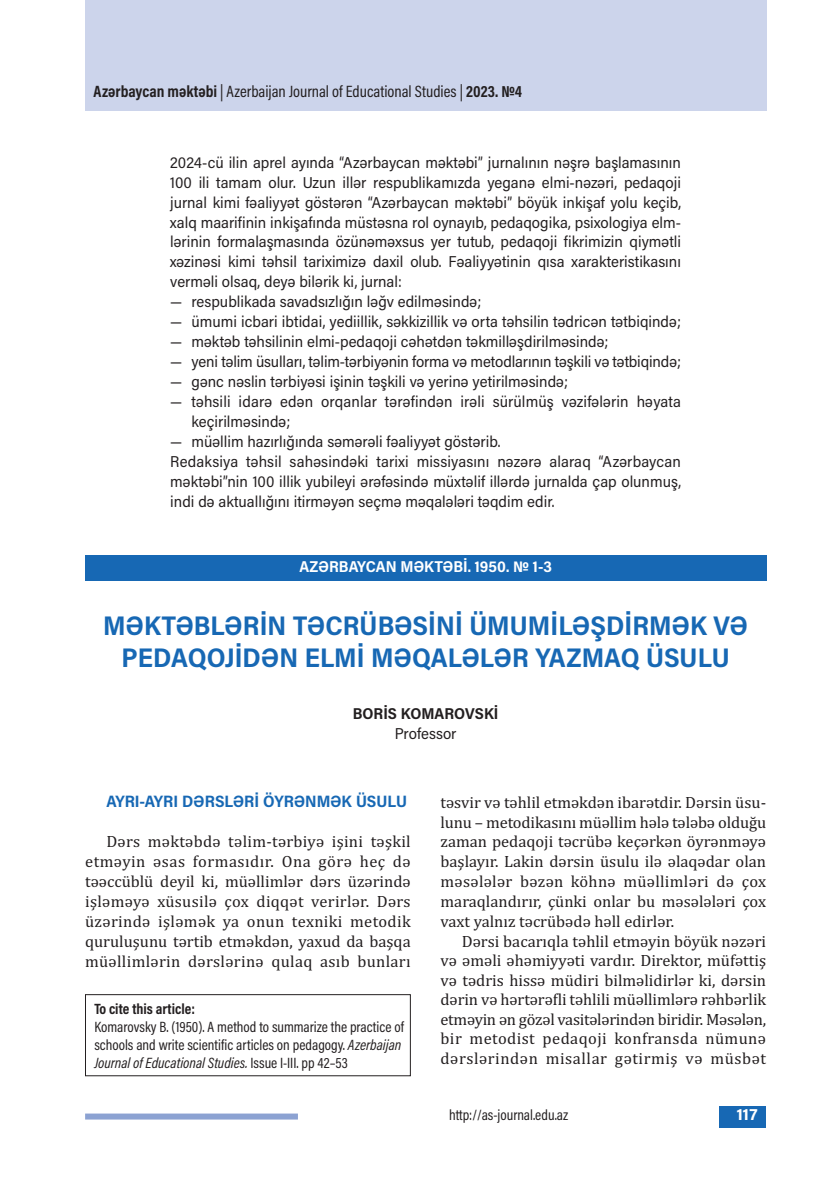
<style>
.page{position:relative;width:830px;height:1191px;background:#fff}
.page>*{position:absolute;margin:0;border:0;box-sizing:border-box;transform-origin:0 0}
.t1{font:700 27px/32.4px "Acumin Pro Semi Cond";color:#1768b4;text-align:center}
.t2{font:16.5px/20px "Cambria";letter-spacing:.02em;color:#231f20;text-align:justify}
.t3{font:16.5px "Acumin Pro Cond";color:#231f20}
.t4{font:700 16.5px "Acumin Pro Semi Cond";color:#1768b4}
.t5{font:700 16.5px "Acumin Pro";color:#fff}
.t6{font:15.75px/20px "Acumin Pro Semi Cond";color:#231f20}
.t7{font:700 15.75px "Acumin Pro Semi Cond";color:#fff}
.t8{font:700 15.75px "Acumin Pro Semi Cond";color:#231f20}
.t9{font:15px/18px "Acumin Pro Cond";color:#231f20}
.t10{font:700 15px "Acumin Pro Cond";color:#231f20}
.s1{font-weight:700}
.s2{font-style:italic}
</style>
<div class="page">
<div style="left:85px;top:0;width:680px;height:111px;background:#ccd4eb"></div>
<div style="left:719px;top:1106px;width:46px;height:21px;background:#1768b4"></div>
<div style="left:85px;top:1113px;width:213px;height:6px;background:#8ca2d2"></div>
<div style="left:85px;top:555px;width:680px;height:26px;background:#1768b4"></div>
<div style="left:85px;top:994px;width:325px;height:82px;border:1px solid #231f20"></div>
<p class="t3" style="left:94px;top:85px;width:430px"><span class="s1">Azərbaycan məktəbi</span> | Azerbaijan Journal of Educational Studies | <span class="s1">2023. №4</span></p>
<p class="t6" style="left:170px;top:153px;width:512px;text-align:justify">2024-cü ilin aprel ayında “Azərbaycan məktəbi” jurnalının nəşrə başlamasının 100 ili tamam olur. Uzun illər respublikamızda yeganə elmi-nəzəri, pedaqoji jurnal kimi fəaliyyət göstərən “Azərbaycan məktəbi” böyük inkişaf yolu keçib, xalq maarifinin inkişafında müstəsna rol oynayıb, pedaqogika, psixologiya elm&shy;lərinin formalaşmasında özünəməxsus yer tutub, pedaqoji fikrimizin qiymətli xəzinəsi kimi təhsil tariximizə daxil olub. Fəaliyyətinin qısa xarakteristikasını verməli olsaq, deyə bilərik ki, jurnal:</p>
<p class="t6" style="left:170px;top:293px;width:312px">— respublikada savadsızlığın ləğv edilməsində;</p>
<p class="t6" style="left:170px;top:313px;width:512px">— ümumi icbari ibtidai, yediillik, səkkizillik və orta təhsilin tədricən tətbiqində;</p>
<p class="t6" style="left:170px;top:333px;width:439px">— məktəb təhsilinin elmi-pedaqoji cəhətdən təkmilləşdirilməsində;</p>
<p class="t6" style="left:170px;top:353px;width:512px">— yeni təlim üsulları, təlim-tərbiyənin forma və metodlarının təşkili və tətbiqində;</p>
<p class="t6" style="left:170px;top:373px;width:399px">— gənc nəslin tərbiyəsi işinin təşkili və yerinə yetirilməsində;</p>
<p class="t6" style="left:191px;top:393px;width:490px;text-indent:-21px">— təhsili idarə edən orqanlar tərəfindən irəli sürülmüş vəzifələrin həyata keçirilməsində;</p>
<p class="t6" style="left:170px;top:433px;width:512px">— müəllim hazırlığında səmərəli fəaliyyət göstərib.<br>Redaksiya təhsil sahəsindəki tarixi missiyasını nəzərə alaraq “Azərbaycan məktəbi”nin 100 illik yubileyi ərəfəsində müxtəlif illərdə jurnalda çap olunmuş, indi də aktuallığını itirməyən seçmə məqalələri təqdim edir.</p>
<p class="t7" style="left:299px;top:560px;width:254px">AZƏRBAYCAN MƏKTƏBİ. 1950. № 1-3</p>
<h1 class="t1" style="left:103px;top:611px;width:646px">MƏKTƏBLƏRİN TƏCRÜBƏSİNİ ÜMUMİLƏŞDİRMƏK VƏ<br>PEDAQOJİDƏN ELMİ MƏQALƏLƏR YAZMAQ ÜSULU</h1>
<p class="t8" style="left:352px;top:707px;width:147px">BORİS KOMAROVSKİ</p>
<p class="t6" style="left:394px;top:724px;width:63px">Professor</p>
<p class="t4" style="left:106px;top:795px;width:302px">AYRI-AYRI DƏRSLƏRİ ÖYRƏNMƏK ÜSULU</p>
<p class="t2" style="left:85px;top:831px;width:327px;text-indent:21px">Dərs məktəbdə təlim-tərbiyə işini təşkil etməyin əsas formasıdır. Ona görə heç də təəccüblü deyil ki, müəllimlər dərs üzərində işləməyə xüsusilə çox diqqət verirlər. Dərs üzərində işləmək ya onun texniki metodik quruluşunu tərtib etməkdən, yaxud da başqa müəllimlərin dərslərinə qulaq asıb bunları</p>
<p class="t10" style="left:94px;top:1003px;width:102px">To cite this article:</p>
<p class="t9" style="left:94px;top:1018px;width:311px">Komarovsky B. (1950). A method to summarize the practice of schools and write scientific articles on pedagogy. <span class="s2">Azerbaijan<br>Journal of Educational Studies.</span> Issue I-III. pp 42–53</p>
<p class="t2" style="left:440px;top:792px;width:327px">təsvir və təhlil etməkdən ibarətdir. Dərsin üsu&shy;lunu – metodikasını müəllim hələ tələbə olduğu zaman pedaqoji təcrübə keçərkən öyrənməyə başlayır. Lakin dərsin üsulu ilə əlaqədar olan məsələlər bəzən köhnə müəllimləri də çox maraqlandırır, çünki onlar bu məsələləri çox vaxt yalnız təcrübədə həll edirlər.</p>
<p class="t2" style="left:440px;top:931px;width:327px;line-height:19.5px;text-indent:21px">Dərsi bacarıqla təhlil etməyin böyük nəzəri və əməli əhəmiyyəti vardır. Direktor, müfəttiş və tədris hissə müdiri bilməlidirlər ki, dərsin dərin və hərtərəfli təhlili müəllimlərə rəhbərlik etməyin ən gözəl vasitələrindən biridir. Məsələn, bir metodist pedaqoji konfransda nümunə dərslərindən misallar gətirmiş və müsbət</p>
<p class="t9" style="left:449px;top:1107px;width:120px">http://as-journal.edu.az</p>
<p class="t5" style="left:736px;top:1108px;width:23px">117</p>
</div>
